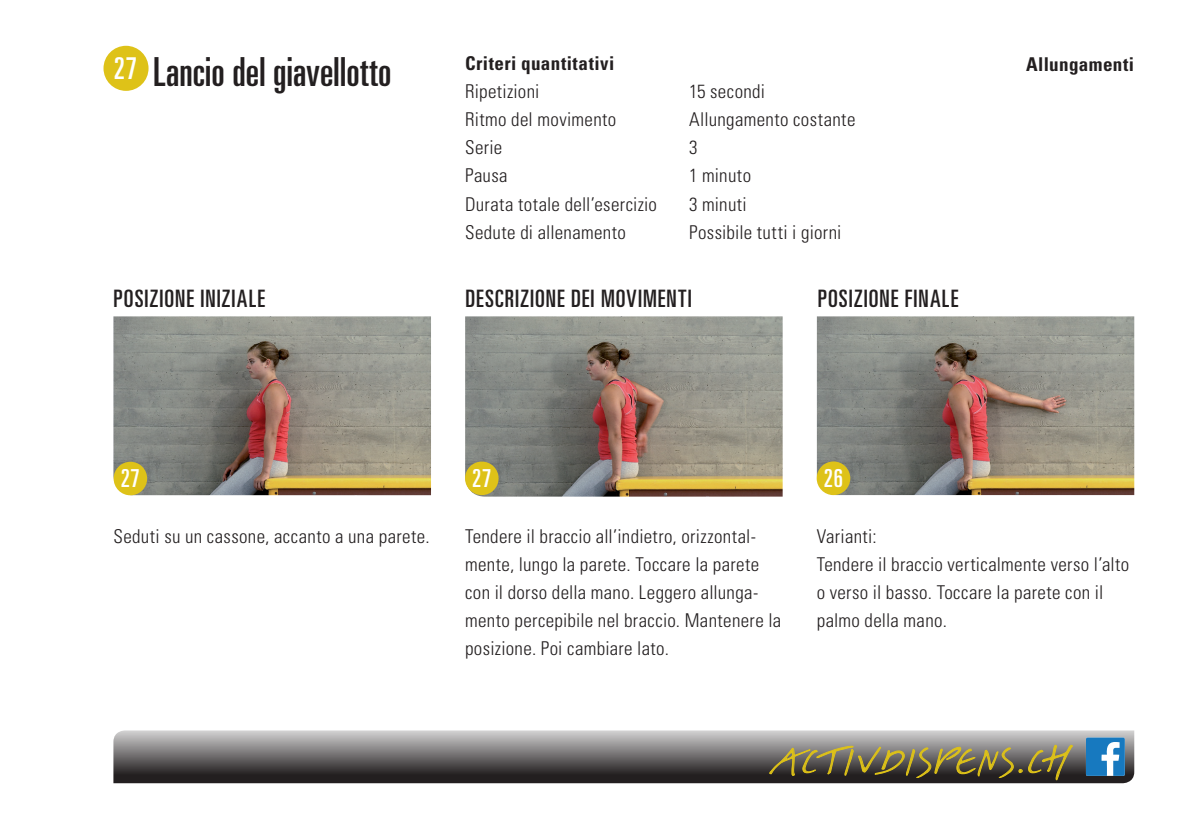
<style>
.page{position:relative;width:1191px;height:840px;background:#fff}
.page>*{position:absolute;margin:0;border:0;box-sizing:border-box;transform-origin:0 0}
.t1{font:ultra-condensed 40px "Univers LT Std";color:#231f20}
.t2{font:35.2px "Linotype Belle";letter-spacing:-.02em;color:#dec218}
.t3{font:ultra-condensed 30px "Univers LT Std";color:#fff}
.t4{font:ultra-condensed 24.8px "Univers LT Std";color:#fff}
.t5{font:ultra-condensed 24px "Univers LT Std";letter-spacing:.045em;color:#231f20}
.t6{font:300 condensed 19px/28px "Univers LT Std";letter-spacing:.02em;color:#231f20}
.t7{font:700 condensed 19px "Univers LT Std";letter-spacing:.025em;color:#231f20}
</style>
<div class="page">
<svg style="left:113px;top:730px;width:1021px;height:52px;background:#767475"></svg>
<svg style="left:768px;top:740px;width:306px;height:40px;background:#706a55"></svg>
<svg style="left:1086px;top:737px;width:38px;height:38px"></svg>
<img style="left:465px;top:316px;width:317px;height:180px">
<div style="left:465px;top:461px;width:33px;height:34px;background:#dec218;border-radius:50%"></div>
<img style="left:817px;top:316px;width:317px;height:179px">
<div style="left:816px;top:461px;width:34px;height:34px;background:#dec218;border-radius:50%"></div>
<div style="left:103px;top:46px;width:45px;height:45px;background:#dec218;border-radius:50%"></div>
<img style="left:113px;top:316px;width:318px;height:179px">
<div style="left:114px;top:461px;width:33px;height:34px;background:#dec218;border-radius:50%"></div>
<h3 class="t3" style="left:114px;top:51px;width:25px">27</h3>
<h1 class="t1" style="left:153px;top:49px;width:240px">Lancio del giavellotto</h1>
<p class="t7" style="left:465px;top:52px;width:151px">Criteri quantitativi</p>
<p class="t6" style="left:465px;top:78px;width:76px">Ripetizioni</p>
<p class="t6" style="left:689px;top:78px;width:77px">15 secondi</p>
<p class="t6" style="left:465px;top:106px;width:153px">Ritmo del movimento</p>
<p class="t6" style="left:689px;top:106px;width:168px">Allungamento costante</p>
<p class="t6" style="left:465px;top:134px;width:39px">Serie</p>
<p class="t6" style="left:689px;top:134px;width:10px">3</p>
<p class="t6" style="left:465px;top:162px;width:44px">Pausa</p>
<p class="t6" style="left:689px;top:162px;width:63px">1 minuto</p>
<p class="t6" style="left:465px;top:190px;width:193px">Durata totale dell’esercizio</p>
<p class="t6" style="left:689px;top:190px;width:59px">3 minuti</p>
<p class="t6" style="left:465px;top:218px;width:162px">Sedute di allenamento</p>
<p class="t6" style="left:689px;top:218px;width:154px">Possibile tutti i giorni</p>
<p class="t5" style="left:113px;top:284px;width:153px">POSIZIONE INIZIALE</p>
<p class="t5" style="left:465px;top:284px;width:228px">DESCRIZIONE DEI MOVIMENTI</p>
<p class="t5" style="left:817px;top:284px;width:142px">POSIZIONE FINALE</p>
<h3 class="t4" style="left:121px;top:464px;width:21px">27</h3>
<h3 class="t4" style="left:472px;top:464px;width:21px">27</h3>
<h3 class="t4" style="left:823px;top:464px;width:21px">26</h3>
<p class="t7" style="left:1026px;top:52px;width:110px">Allungamenti</p>
<p class="t6" style="left:113px;top:522px;width:318px">Seduti su un cassone, accanto a una parete.</p>
<p class="t6" style="left:465px;top:522px;width:318px">Tendere il braccio all’indietro, orizzontal&shy;mente, lungo la parete. Toccare la parete con il dorso della mano. Leggero allunga&shy;mento percepibile nel braccio. Mantenere la posizione. Poi cambiare lato.</p>
<p class="t6" style="left:816px;top:522px;width:314px">Varianti:<br>Tendere il braccio verticalmente verso l’alto o verso il basso. Toccare la parete con il palmo della mano.</p>
<h2 class="t2" style="left:770px;top:744px;width:305px">activdispens.ch</h2>
</div>
